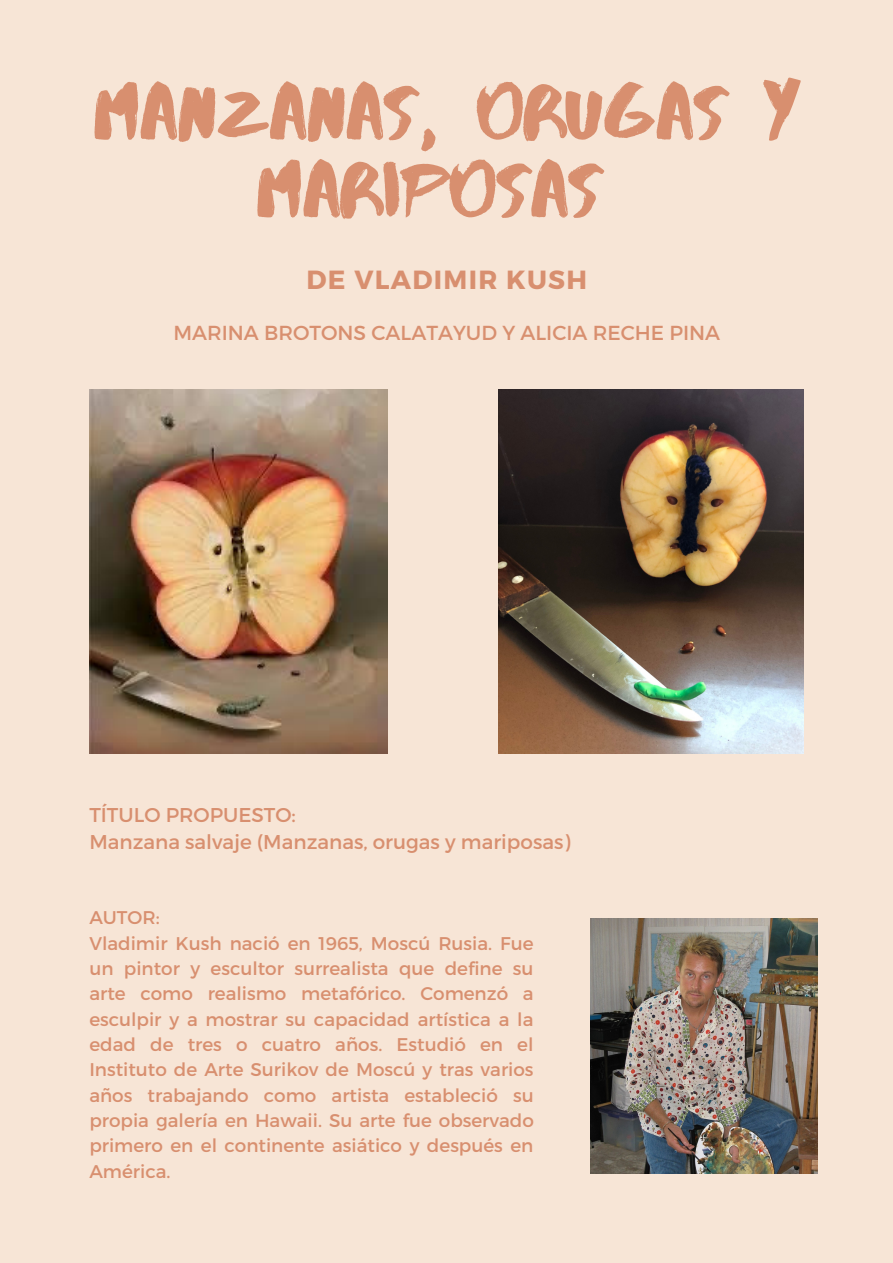
<style>
.page{position:relative;width:893px;height:1263px;background:#f7e5d6}
.page>*{position:absolute;margin:0;border:0;box-sizing:border-box;transform-origin:0 0}
.t1{font:78px/77.6px "Abys";color:#d88f6f;text-align:center}
.t2{font:700 26.25px "Montserrat";letter-spacing:.05em;color:#d88f6f}
.t3{font:20.25px "Montserrat";color:#d88f6f}
.t4{font:19.95px "Montserrat";color:#d88f6f}
.t5{font:18.38px/25.3px "Montserrat";color:#d88f6f;text-align:justify}
</style>
<div class="page">
<img style="left:89px;top:390px;width:298px;height:364px">
<img style="left:590px;top:919px;width:228px;height:255px">
<img style="left:498px;top:390px;width:306px;height:364px">
<p class="t1" style="left:93px;top:72px;width:709px">MANZANAS, ORUGAS Y<br>MARIPOSAS</p>
<p class="t2" style="left:306px;top:263px;width:282px">DE VLADIMIR KUSH</p>
<p class="t3" style="left:173px;top:319px;width:548px">MARINA BROTONS CALATAYUD Y ALICIA RECHE PINA</p>
<p class="t4" style="left:89px;top:802px;width:208px">TÍTULO PROPUESTO:</p>
<p class="t4" style="left:89px;top:829px;width:482px">Manzana salvaje (Manzanas, orugas y mariposas)</p>
<p class="t5" style="left:89px;top:904px;width:72px">AUTOR:</p>
<p class="t5" style="left:89px;top:930px;width:446px">Vladimir Kush nació en 1965, Moscú Rusia. Fue un pintor y escultor surrealista que define su arte como realismo metafórico. Comenzó a esculpir y a mostrar su capacidad artística a la edad de tres o cuatro años. Estudió en el Instituto de Arte Surikov de Moscú y tras varios años trabajando como artista estableció su propia galería en Hawaii. Su arte fue observado primero en el continente asiático y después en América.</p>
</div>
